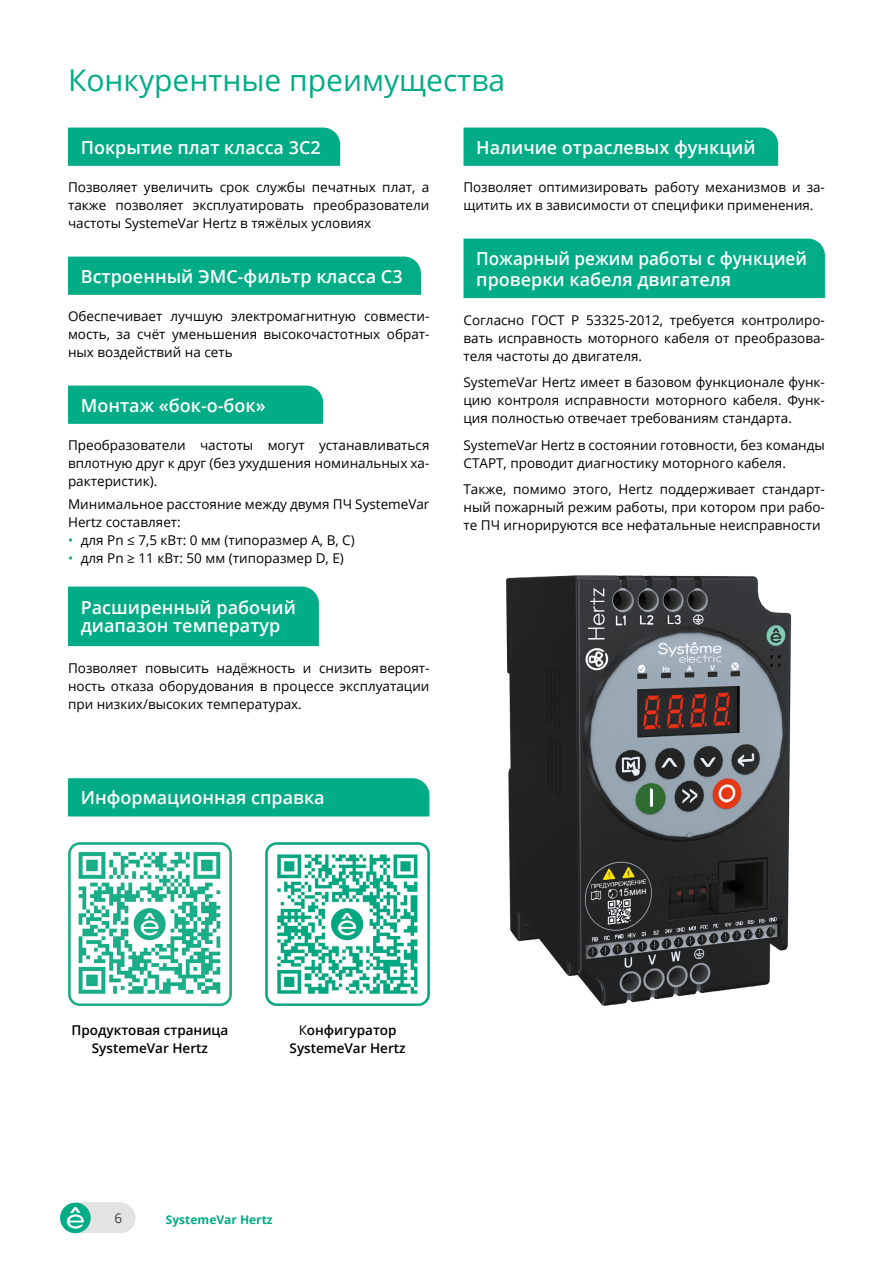
<style>
.page{position:relative;width:893px;height:1263px;background:#fff}
.page>*{position:absolute;margin:0;border:0;box-sizing:border-box;transform-origin:0 0}
.t1{font:30px "Open Sans";color:#01ac86}
.t2{font:600 18px/18px "Open Sans";color:#fff}
.t3{font:600 18px/21px "Open Sans";color:#fff;scale:.95 1}
.t4{font:13.5px/18px "Open Sans";color:#000;text-align:justify}
.t5{font:600 13.5px/18px "Open Sans";color:#000;text-align:center}
.t6{font:13.5px "Open Sans";color:#3c3c3b}
.t7{font:700 12px "Open Sans";color:#01ac86}
.s1{color:#01ac86}
.s2{font-weight:400}
</style>
<div class="page">
<div style="left:77px;top:1202px;width:43px;height:31px;background:#e3e3e3"></div>
<div style="left:60px;top:1202px;width:31px;height:31px;background:#01ac86;border-radius:50%"></div>
<svg style="left:67px;top:1207px;width:17px;height:21px"></svg>
<div style="left:105px;top:1202px;width:31px;height:31px;background:#e3e3e3;border-radius:50%"></div>
<div style="left:68px;top:128px;width:272px;height:38px;background:#01ac86"></div>
<div style="left:68px;top:257px;width:353px;height:38px;background:#01ac86"></div>
<div style="left:68px;top:386px;width:255px;height:38px;background:#01ac86"></div>
<div style="left:68px;top:587px;width:251px;height:59px;background:#01ac86"></div>
<div style="left:463px;top:128px;width:315px;height:38px;background:#01ac86"></div>
<div style="left:463px;top:239px;width:362px;height:59px;background:#01ac86"></div>
<div style="left:68px;top:778px;width:361px;height:38px;background:#01ac86"></div>
<img style="left:68px;top:842px;width:164px;height:164px">
<img style="left:266px;top:842px;width:163px;height:164px">
<img style="left:505px;top:575px;width:287px;height:431px">
<h1 class="t1" style="left:68px;top:60px;width:439px">Конкурентные преимущества</h1>
<h2 class="t2" style="left:81px;top:138px;width:241px">Покрытие плат класса 3С2</h2>
<p class="t4" style="left:68px;top:178px;width:363px">Позволяет увеличить срок службы печатных плат, а также позволяет эксплуатировать преобразователи частоты SystemeVar Hertz в тяжёлых условиях</p>
<h2 class="t2" style="left:81px;top:267px;width:323px">Встроенный ЭМС-фильтр класса С3</h2>
<p class="t4" style="left:68px;top:307px;width:363px">Обеспечивает лучшую электромагнитную совмести&shy;мость, за счёт уменьшения высокочастотных обрат&shy;ных воздействий на сеть</p>
<h2 class="t2" style="left:81px;top:396px;width:187px">Монтаж «бок-о-бок»</h2>
<p class="t4" style="left:68px;top:436px;width:363px">Преобразователи частоты могут устанавливаться вплотную друг к друг (без ухудшения номинальных ха&shy;рактеристик).</p>
<p class="t4" style="left:68px;top:494px;width:363px">Минимальное расстояние между двумя ПЧ SystemeVar<br>Hertz составляет:</p>
<p class="t4" style="left:68px;top:530px;width:288px"><span class="s1">•</span> для Pn ≤ 7,5 кВт: 0 мм (типоразмер A, B, С)</p>
<p class="t4" style="left:68px;top:548px;width:277px"><span class="s1">•</span> для Pn ≥ 11 кВт: 50 мм (типоразмер D, E)</p>
<h2 class="t2" style="left:81px;top:598px;width:217px">Расширенный рабочий диапазон температур</h2>
<p class="t4" style="left:68px;top:658px;width:363px">Позволяет повысить надёжность и снизить вероят&shy;ность отказа оборудования в процессе эксплуатации при низких/высоких температурах.</p>
<h2 class="t2" style="left:81px;top:788px;width:245px">Информационная справка</h2>
<h2 class="t2" style="left:476px;top:138px;width:281px">Наличие отраслевых функций</h2>
<p class="t4" style="left:463px;top:178px;width:363px">Позволяет оптимизировать работу механизмов и за&shy;щитить их в зависимости от специфики применения.</p>
<h2 class="t3" style="left:476px;top:247px;width:350px">Пожарный режим работы с функцией проверки кабеля двигателя</h2>
<p class="t4" style="left:463px;top:310px;width:363px">Согласно ГОСТ Р 53325-2012, требуется контролиро&shy;вать исправность моторного кабеля от преобразова&shy;теля частоты до двигателя.</p>
<p class="t4" style="left:463px;top:373px;width:363px">SystemeVar Hertz имеет в базовом функционале функ&shy;цию контроля исправности моторного кабеля. Функ&shy;ция полностью отвечает требованиям стандарта.</p>
<p class="t4" style="left:463px;top:435px;width:363px">SystemeVar Hertz в состоянии готовности, без команды<br>СТАРТ, проводит диагностику моторного кабеля.</p>
<p class="t4" style="left:463px;top:480px;width:363px">Также, помимо этого, Hertz поддерживает стандарт&shy;ный пожарный режим работы, при котором при рабо&shy;те ПЧ игнорируются все нефатальные неисправности</p>
<p class="t5" style="left:72px;top:1021px;width:158px">Продуктовая страница<br>SystemeVar Hertz</p>
<p class="t5" style="left:290px;top:1021px;width:118px"><span class="s2">К</span>онфигуратор<br>SystemeVar Hertz</p>
<p class="t6" style="left:115px;top:1209px;width:9px">6</p>
<p class="t7" style="left:166px;top:1211px;width:108px">SystemeVar Hertz</p>
</div>
